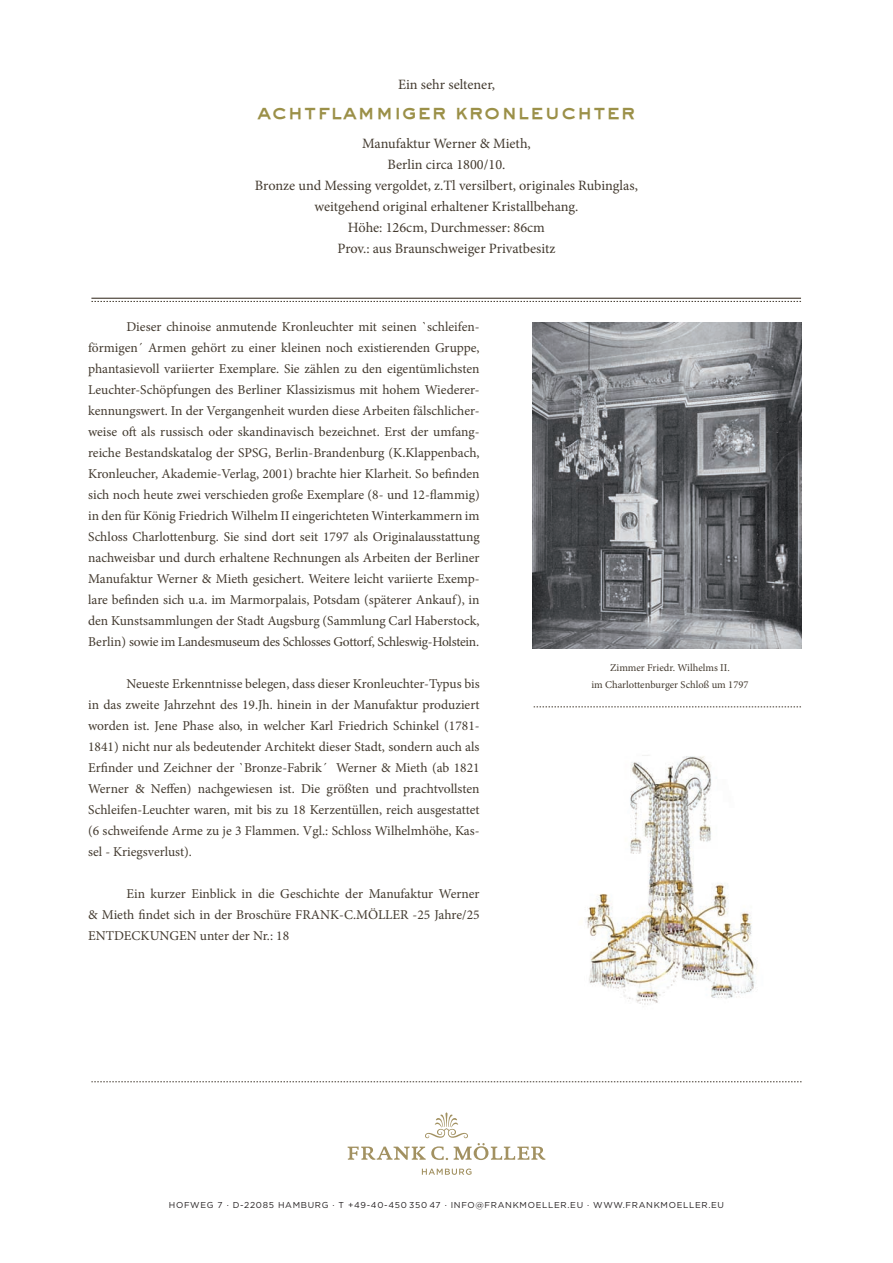
<style>
.page{position:relative;width:893px;height:1263px;background:#fff}
.page>*{position:absolute;margin:0;border:0;box-sizing:border-box;transform-origin:0 0}
.t1{font:21px "AT Sackers Heavy Gothic";color:#9b9048}
.t2{font:14.25px/21px "Minion Pro";color:#433a2f;text-align:center}
.t3{font:13.5px/21px "Minion Pro";letter-spacing:-.005em;color:#433a2f;text-align:justify}
.t4{font:10.5px/16.5px "Minion Pro";color:#433a2f;text-align:center}
.t5{font:8.55px "Gotham";letter-spacing:.08em;color:#231f20}
</style>
<div class="page">
<img style="left:510px;top:755px;width:292px;height:328px">
<svg style="left:91px;top:1081px;width:710px;height:1px"></svg>
<hr style="left:91px;top:298px;width:710px;height:1px;background:#433a2f">
<svg style="left:91px;top:301px;width:710px;height:1px"></svg>
<svg style="left:534px;top:707px;width:267px;height:1px"></svg>
<img style="left:532px;top:322px;width:270px;height:326px">
<svg style="left:348px;top:1112px;width:197px;height:48px"></svg>
<svg style="left:422px;top:1168px;width:49px;height:7px"></svg>
<p class="t2" style="left:398px;top:74px;width:98px">Ein sehr seltener,</p>
<h1 class="t1" style="left:257px;top:97px;width:380px">achtflammiger kronleuchter</h1>
<p class="t2" style="left:255px;top:133px;width:384px">Manufaktur Werner &amp; Mieth,<br>Berlin circa 1800/10.<br>Bronze und Messing vergoldet, z.Tl versilbert, originales Rubinglas, weitgehend original erhaltener Kristallbehang.<br>Höhe: 126cm, Durchmesser: 86cm<br>Prov.: aus Braunschweiger Privatbesitz</p>
<p class="t3" style="left:88px;top:316px;width:393px;text-indent:38px">Dieser chinoise anmutende Kronleuchter mit seinen `schleifen&shy;förmigen´ Armen gehört zu einer kleinen noch existierenden Gruppe, phantasievoll variierter Exemplare. Sie zählen zu den eigentümlichsten Leuchter-Schöpfungen des Berliner Klassizismus mit hohem Wiederer&shy;kennungswert. In der Vergangenheit wurden diese Arbeiten fälschlicher&shy;weise oft als russisch oder skandinavisch bezeichnet. Erst der umfang&shy;reiche Bestandskatalog der SPSG, Berlin-Brandenburg (K.Klappenbach, Kronleucher, Akademie-Verlag, 2001) brachte hier Klarheit. So befinden sich noch heute zwei verschieden große Exemplare (8- und 12-flammig) in den für König Friedrich Wilhelm II eingerichteten Winterkammern im Schloss Charlottenburg. Sie sind dort seit 1797 als Originalausstattung nachweisbar und durch erhaltene Rechnungen als Arbeiten der Berliner Manufaktur Werner &amp; Mieth gesichert. Weitere leicht variierte Exemp&shy;lare befinden sich u.a. im Marmorpalais, Potsdam (späterer Ankauf), in den Kunstsammlungen der Stadt Augsburg (Sammlung Carl Haberstock, Berlin) sowie im Landesmuseum des Schlosses Gottorf, Schleswig-Holstein.</p>
<p class="t3" style="left:88px;top:673px;width:393px;text-indent:38px">Neueste Erkenntnisse belegen, dass dieser Kronleuchter-Typus bis in das zweite Jahrzehnt des 19.Jh. hinein in der Manufaktur produziert worden ist. Jene Phase also, in welcher Karl Friedrich Schinkel (1781- 1841) nicht nur als bedeutender Architekt dieser Stadt, sondern auch als Erfinder und Zeichner der `Bronze-Fabrik´ Werner &amp; Mieth (ab 1821<br>Werner &amp; Neffen) nachgewiesen ist. Die größten und prachtvollsten Schleifen-Leuchter waren, mit bis zu 18 Kerzentüllen, reich ausgestattet (6 schweifende Arme zu je 3 Flammen. Vgl.: Schloss Wilhelmhöhe, Kas&shy;sel - Kriegsverlust).</p>
<p class="t3" style="left:88px;top:883px;width:393px;text-indent:38px">Ein kurzer Einblick in die Geschichte der Manufaktur Werner &amp; Mieth findet sich in der Broschüre FRANK-C.MÖLLER -25 Jahre/25<br>ENTDECKUNGEN unter der Nr.: 18</p>
<p class="t4" style="left:591px;top:659px;width:159px">Zimmer Friedr. Wilhelms II.<br>im Charlottenburger Schloß um 1797</p>
<p class="t5" style="left:169px;top:1199px;width:324px">HOFWEG 7 . D-22085 HAMBURG . T +49-40-450 350 47 . INFO@FRA</p>
<p class="t5" style="left:505px;top:1199px;width:23px">NKMOE</p>
<p class="t5" style="left:542px;top:1199px;width:35px">LLER.EU</p>
<p class="t5" style="left:587px;top:1199px;width:17px">. WWW</p>
<p class="t5" style="left:623px;top:1199px;width:11px">.FRA</p>
<p class="t5" style="left:646px;top:1199px;width:23px">NKMOE</p>
<p class="t5" style="left:683px;top:1199px;width:35px">LLER.EU</p>
</div>
